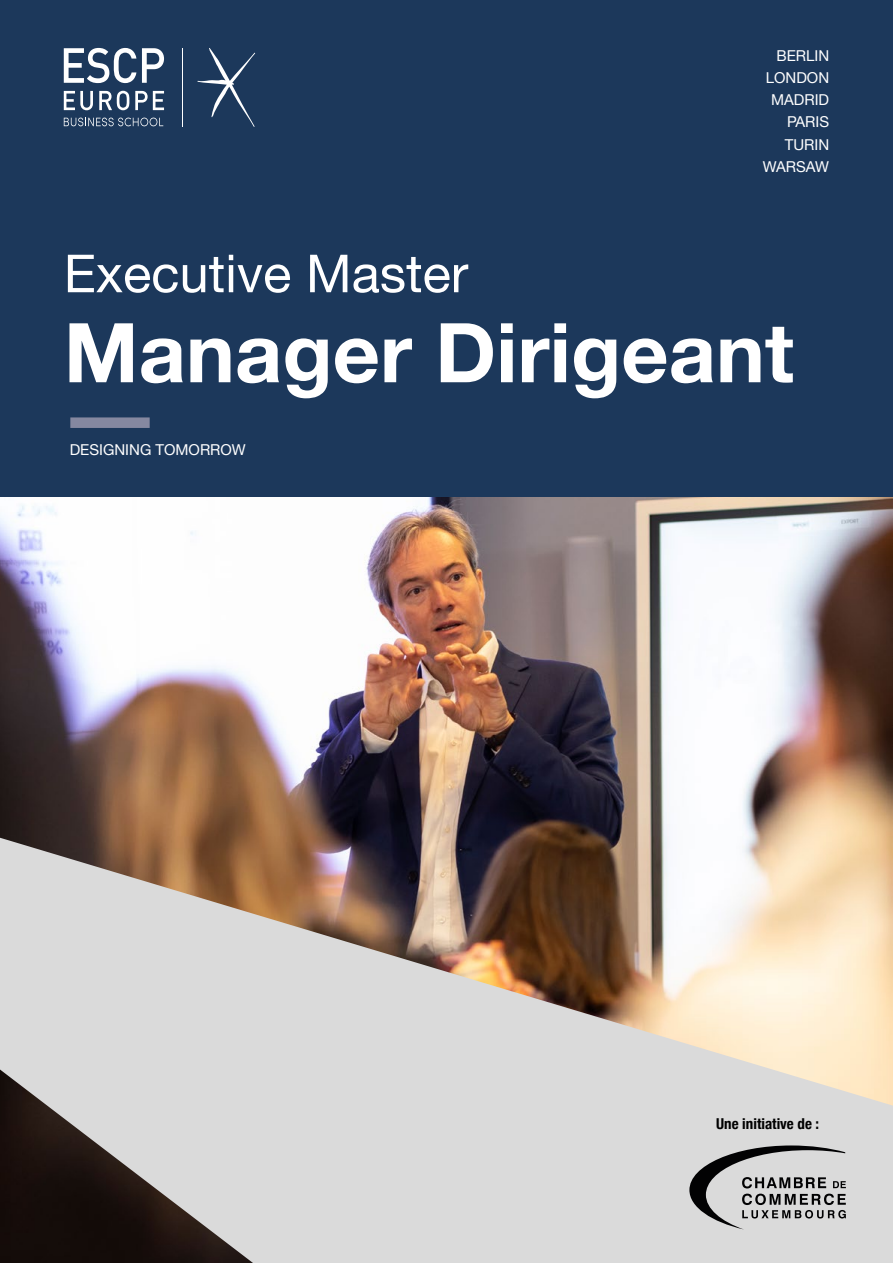
<style>
.page{position:relative;width:893px;height:1263px;background:#fff}
.page>*{position:absolute;margin:0;border:0;box-sizing:border-box;transform-origin:0 0}
.t1{font:700 82.5px "Helvetica Neue";color:#fff}
.t2{font:52.5px "Helvetica Neue";color:#fff}
.t3{font:15px/22.2px "Helvetica Neue";color:#fff;text-align:right}
.t4{font:700 condensed 15px "Helvetica Neue";color:#000}
</style>
<div class="page">
<img style="left:0;top:497px;width:893px;height:341px">
<svg style="left:0;top:838px;width:893px;height:425px;background:#c1b8b0"></svg>
<svg style="left:689px;top:1145px;width:157px;height:84px;background:#a7a7a7"></svg>
<div style="left:0;top:0;width:893px;height:497px;background:#1c385b"></div>
<svg style="left:142px;top:48px;width:22px;height:35px"></svg>
<svg style="left:64px;top:48px;width:72px;height:35px"></svg>
<svg style="left:197px;top:48px;width:58px;height:79px"></svg>
<svg style="left:135px;top:91px;width:29px;height:19px"></svg>
<svg style="left:99px;top:91px;width:30px;height:19px"></svg>
<svg style="left:64px;top:91px;width:29px;height:19px"></svg>
<svg style="left:64px;top:118px;width:99px;height:8px"></svg>
<hr style="left:182px;top:48px;width:1px;height:79px;background:#fff">
<div style="left:70px;top:417px;width:80px;height:11px;background:#8588a0"></div>
<p class="t3" style="left:763px;top:45px;width:68px">BERLIN<br>LONDON<br>MADRID<br>PARIS<br>TURIN<br>WARSAW</p>
<h2 class="t2" style="left:64px;top:236px;width:406px">Executive Master</h2>
<h1 class="t1" style="left:64px;top:288px;width:732px">Manager Dirigeant</h1>
<p class="t3" style="left:70px;top:439px;width:178px">DESIGNING TOMORROW</p>
<p class="t4" style="left:716px;top:1111px;width:104px">Une initiative de :</p>
</div>
